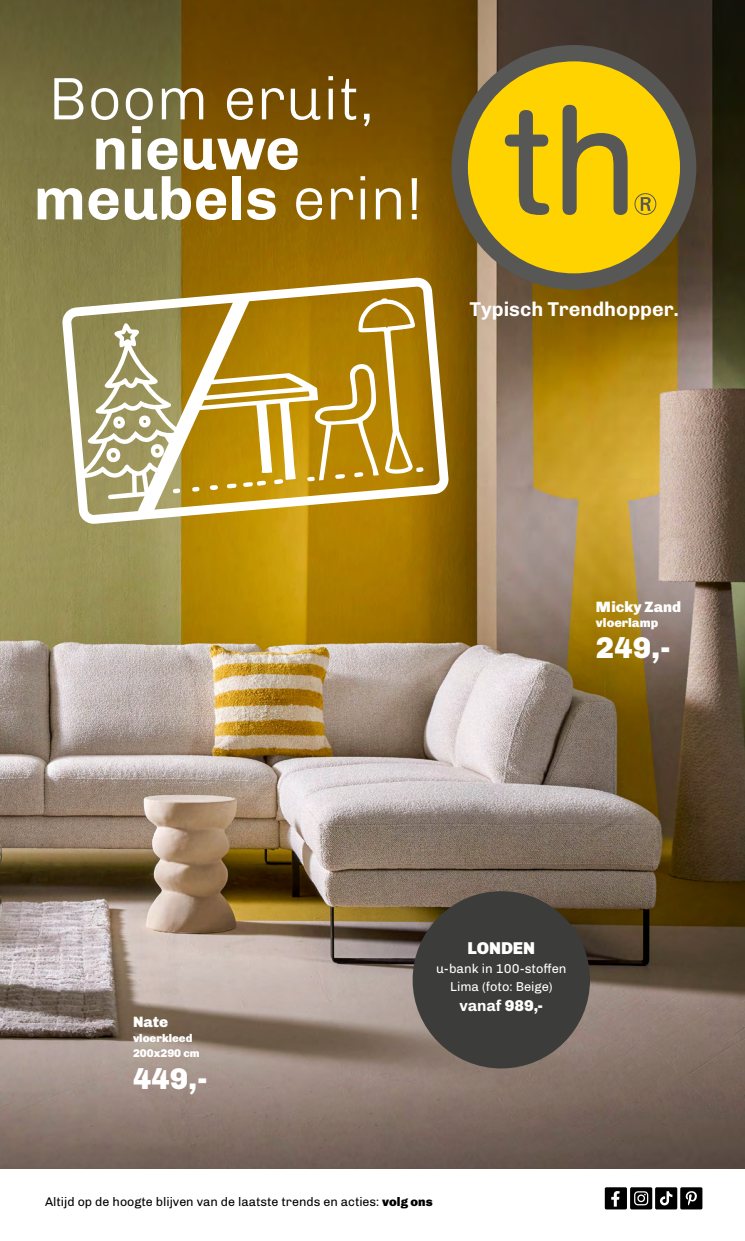
<style>
.page{position:relative;width:745px;height:1241px;background:#fff}
.page>*{position:absolute;margin:0;border:0;box-sizing:border-box;transform-origin:0 0}
.t1{font:700 60px/50px "Chivo";color:#fff}
.t2{font:300 60px "Chivo";color:#fff}
.t3{font:900 30px "Chivo";color:#fff}
.t4{font:700 20px "Chivo";color:#fff}
.t5{font:900 17.12px "Chivo";color:#fff}
.t6{font:700 15.75px "Chivo";color:#fff}
.t7{font:900 15px "Chivo";color:#fff}
.t8{font:12.88px/18.8px "Chivo";color:#fff;text-align:center}
.t9{font:12.5px "Chivo";color:#000}
.t10{font:900 12.5px "Chivo";color:#fff}
.t11{font:900 11.25px/15px "Chivo";color:#fff}
.s1{font-weight:300}
.s2{font-weight:900}
</style>
<div class="page">
<svg style="left:654px;top:1186px;width:22px;height:23px"></svg>
<svg style="left:679px;top:1186px;width:23px;height:23px"></svg>
<svg style="left:629px;top:1186px;width:22px;height:23px"></svg>
<div style="left:604px;top:1186px;width:22px;height:23px;background:#000;border-radius:2px"></div>
<svg style="left:611px;top:1191px;width:8px;height:15px"></svg>
<svg style="left:633px;top:1190px;width:14px;height:15px"></svg>
<svg style="left:685px;top:1190px;width:12px;height:15px"></svg>
<svg style="left:659px;top:1190px;width:13px;height:15px"></svg>
<img style="left:0;top:0;width:744px;height:1168px">
<div style="left:451px;top:45px;width:245px;height:245px;background:#575756;border-radius:50%"></div>
<div style="left:467px;top:61px;width:212px;height:212px;background:#ffd300;border-radius:50%"></div>
<svg style="left:504px;top:110px;width:45px;height:105px"></svg>
<svg style="left:562px;top:105px;width:65px;height:110px"></svg>
<svg style="left:634px;top:193px;width:22px;height:22px"></svg>
<div style="left:412px;top:891px;width:177px;height:177px;background:#3c3c3b;border-radius:50%"></div>
<svg style="left:62px;top:277px;width:387px;height:247px"></svg>
<svg style="left:113px;top:416px;width:12px;height:12px"></svg>
<svg style="left:138px;top:415px;width:13px;height:12px"></svg>
<svg style="left:150px;top:443px;width:15px;height:14px"></svg>
<svg style="left:106px;top:447px;width:15px;height:15px"></svg>
<h1 class="t2" style="left:48px;top:54px;width:326px">Boom eruit,</h1>
<h1 class="t1" style="left:34px;top:121px;width:390px;text-indent:59px">nieuwe meubels <span class="s1">erin!</span></h1>
<h3 class="t4" style="left:469px;top:293px;width:211px">Typisch Trendhopper.</h3>
<p class="t7" style="left:133px;top:1009px;width:37px">Nate</p>
<p class="t11" style="left:133px;top:1030px;width:68px">vloerkleed<br>200x290 cm</p>
<h2 class="t3" style="left:133px;top:1054px;width:76px">449,-</h2>
<p class="t7" style="left:595px;top:594px;width:87px">Micky Zand</p>
<p class="t10" style="left:595px;top:612px;width:64px">vloerlamp</p>
<h2 class="t3" style="left:595px;top:623px;width:76px">249,-</h2>
<h3 class="t5" style="left:467px;top:934px;width:69px">LONDEN</h3>
<p class="t8" style="left:435px;top:957px;width:132px">u-bank in 100-stoffen<br>Lima (foto: Beige)</p>
<p class="t6" style="left:459px;top:993px;width:85px">vanaf <span class="s2">989,-</span></p>
<p class="t9" style="left:45px;top:1191px;width:389px">Altijd op de hoogte blijven van de laatste trends en acties: <span class="s2">volg ons</span></p>
</div>
